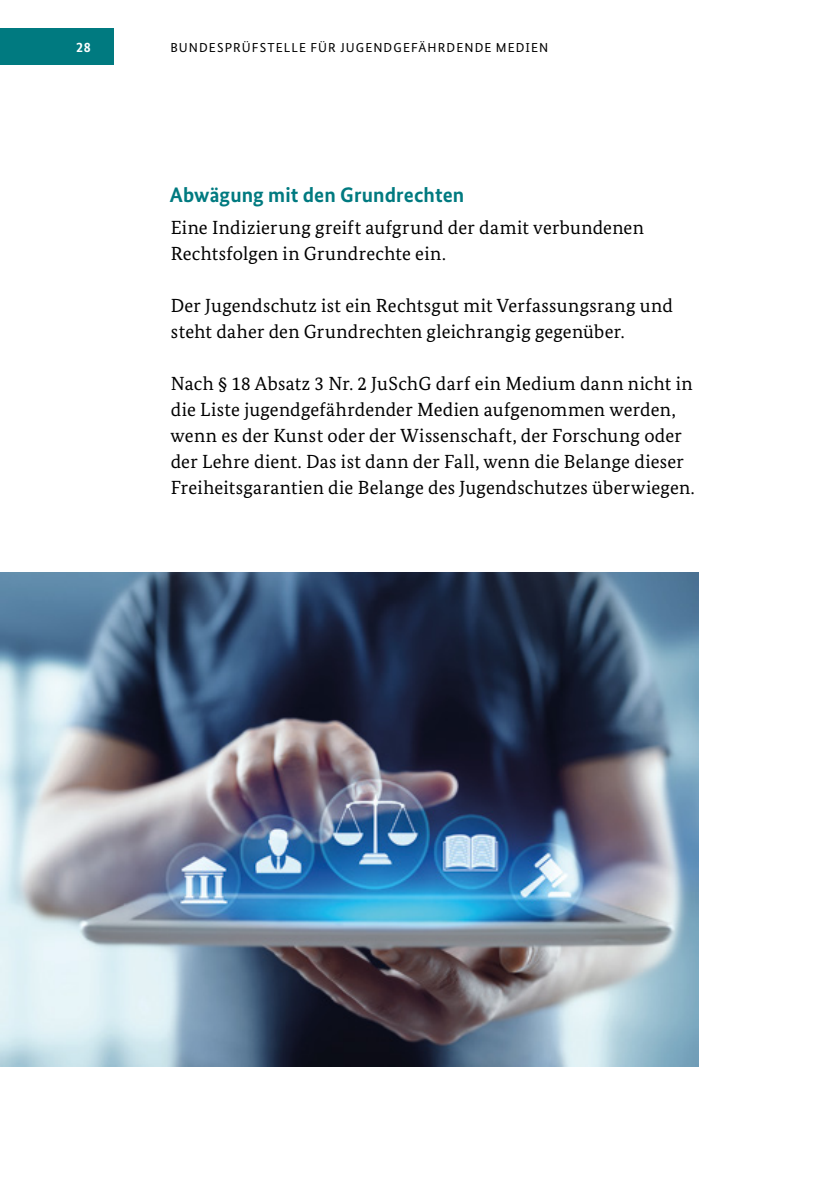
<style>
.page{position:relative;width:840px;height:1191px;background:#fff}
.page>*{position:absolute;margin:0;border:0;box-sizing:border-box;transform-origin:0 0}
.t1{font:700 21px "Bundes Sans";letter-spacing:.005em;color:#007a80}
.t2{font:19px/26px "Bundes Serif";letter-spacing:.01em;color:#000}
.t3{font:700 14px "Bundes Sans";color:#fff}
.t4{font:13px "Bundes Sans";letter-spacing:.085em;color:#000}
</style>
<div class="page">
<div style="left:0;top:28px;width:113px;height:37px;background:#007a80"></div>
<img style="left:0;top:572px;width:697px;height:494px">
<p class="t3" style="left:76px;top:39px;width:16px">28</p>
<p class="t4" style="left:170px;top:40px;width:379px">BUNDESPRÜFSTELLE FÜR JUGENDGEFÄHRDENDE MEDIEN</p>
<p class="t1" style="left:170px;top:182px;width:296px">Abwägung mit den Grundrechten</p>
<p class="t2" style="left:171px;top:214px;width:474px">Eine Indizierung greift aufgrund der damit verbundenen<br>Rechtsfolgen in Grundrechte ein.</p>
<p class="t2" style="left:171px;top:292px;width:503px">Der Jugendschutz ist ein Rechtsgut mit Verfassungsrang und steht daher den Grundrechten gleichrangig gegenüber.</p>
<p class="t2" style="left:170px;top:370px;width:525px">Nach § 18 Absatz 3 Nr. 2 JuSchG darf ein Medium dann nicht in die Liste jugendgefährdender Medien aufgenommen werden, wenn es der Kunst oder der Wissenschaft, der Forschung oder der Lehre dient. Das ist dann der Fall, wenn die Belange dieser Freiheitsgarantien die Belange des Jugendschutzes überwiegen.</p>
</div>
